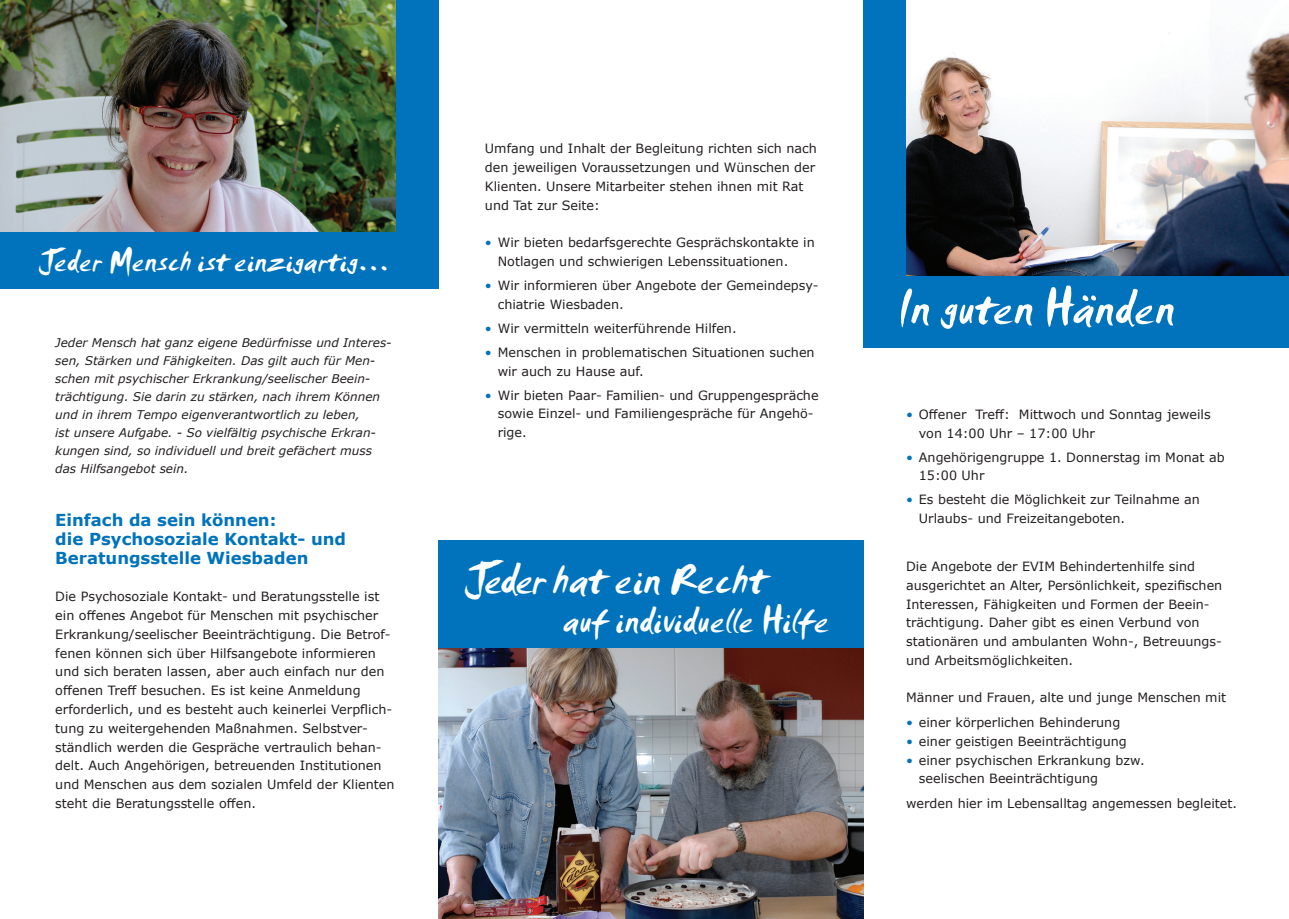
<style>
.page{position:relative;width:1289px;height:919px;background:#fff}
.page>*{position:absolute;margin:0;border:0;box-sizing:border-box;transform-origin:0 0}
.t1{font:51px "Smudger Let Plain";color:#fff}
.t2{font:45px "Smudger Let Plain";color:#fff}
.t3{font:37.5px "Smudger Let Plain";color:#fff}
.t4{font:31.5px "Smudger Let Plain";color:#fff}
.t5{font:700 16.5px/18.8px "Verdana";color:#0073bc}
.t6{font:12.75px/18.8px "Verdana";color:#231f20}
.t7{font:italic 12px/18px "Verdana";color:#231f20}
.s1{color:#0073bc}
</style>
<div class="page">
<div style="left:863px;top:0;width:425px;height:348px;background:#0073bc"></div>
<div style="left:438px;top:540px;width:425px;height:378px;background:#0073bc"></div>
<div style="left:0;top:0;width:438px;height:289px;background:#0073bc"></div>
<img style="left:0;top:0;width:395px;height:232px">
<img style="left:906px;top:0;width:382px;height:276px">
<img style="left:438px;top:648px;width:425px;height:270px">
<h3 class="t4" style="left:38px;top:242px;width:352px">Jeder Mensch ist einzigartig…</h3>
<p class="t7" style="left:55px;top:333px;width:338px">Jeder Mensch hat ganz eigene Bedürfnisse und Interes&shy;sen, Stärken und Fähigkeiten. Das gilt auch für Men&shy;schen mit psychischer Erkrankung/seelischer Beein&shy;trächtigung. Sie darin zu stärken, nach ihrem Können und in ihrem Tempo eigenverantwortlich zu leben,<br>ist unsere Aufgabe. - So vielfältig psychische Erkran&shy;kungen sind, so individuell und breit gefächert muss das Hilfsangebot sein.</p>
<p class="t5" style="left:55px;top:510px;width:292px">Einfach da sein können:<br>die Psychosoziale Kontakt- und<br>Beratungsstelle Wiesbaden</p>
<p class="t6" style="left:55px;top:587px;width:341px">Die Psychosoziale Kontakt- und Beratungsstelle ist ein offenes Angebot für Menschen mit psychischer Erkrankung/seelischer Beeinträchtigung. Die Betrof&shy;fenen können sich über Hilfsangebote informieren und sich beraten lassen, aber auch einfach nur den offenen Treff besuchen. Es ist keine Anmeldung erforderlich, und es besteht auch keinerlei Verpflich&shy;tung zu weitergehenden Maßnahmen. Selbstver&shy;ständlich werden die Gespräche vertraulich behan&shy;delt. Auch Angehörigen, betreuenden Institutionen und Menschen aus dem sozialen Umfeld der Klienten steht die Beratungsstelle offen.</p>
<p class="t6" style="left:485px;top:139px;width:333px">Umfang und Inhalt der Begleitung richten sich nach den jeweiligen Voraussetzungen und Wünschen der Klienten. Unsere Mitarbeiter stehen ihnen mit Rat und Tat zur Seite:</p>
<p class="t6" style="left:497px;top:233px;width:318px;text-indent:-13px"><span class="s1">•</span> Wir bieten bedarfsgerechte Gesprächskontakte in<br>Notlagen und schwierigen Lebenssituationen.</p>
<p class="t6" style="left:497px;top:276px;width:322px;text-indent:-13px"><span class="s1">•</span> Wir informieren über Angebote der Gemeindepsy&shy;chiatrie Wiesbaden.</p>
<p class="t6" style="left:485px;top:318px;width:253px"><span class="s1">•</span> Wir vermitteln weiterführende Hilfen.</p>
<p class="t6" style="left:497px;top:342px;width:318px;text-indent:-13px"><span class="s1">•</span> Menschen in problematischen Situationen suchen wir auch zu Hause auf.</p>
<p class="t6" style="left:497px;top:385px;width:322px;text-indent:-13px"><span class="s1">•</span> Wir bieten Paar- Familien- und Gruppengespräche sowie Einzel- und Familiengespräche für Angehö&shy;rige.</p>
<h2 class="t2" style="left:463px;top:552px;width:304px">Jeder hat ein Recht</h2>
<h3 class="t3" style="left:563px;top:598px;width:267px">auf individuelle Hilfe</h3>
<h1 class="t1" style="left:897px;top:277px;width:278px">In guten Händen</h1>
<p class="t6" style="left:918px;top:404px;width:293px;text-indent:-13px"><span class="s1">•</span> Offener Treff: Mittwoch und Sonntag jeweils von 14:00 Uhr – 17:00 Uhr</p>
<p class="t6" style="left:918px;top:447px;width:307px;text-indent:-13px"><span class="s1">•</span> Angehörigengruppe 1. Donnerstag im Monat ab<br>15:00 Uhr</p>
<p class="t6" style="left:918px;top:490px;width:283px;text-indent:-13px"><span class="s1">•</span> Es besteht die Möglichkeit zur Teilnahme an<br>Urlaubs- und Freizeitangeboten.</p>
<p class="t6" style="left:906px;top:556px;width:318px">Die Angebote der EVIM Behindertenhilfe sind ausgerichtet an Alter, Persönlichkeit, spezifischen Interessen, Fähigkeiten und Formen der Beein&shy;trächtigung. Daher gibt es einen Verbund von stationären und ambulanten Wohn-, Betreuungs&shy;und Arbeitsmöglichkeiten.</p>
<p class="t6" style="left:906px;top:688px;width:321px">Männer und Frauen, alte und junge Menschen mit</p>
<p class="t6" style="left:906px;top:713px;width:216px"><span class="s1">•</span> einer körperlichen Behinderung</p>
<p class="t6" style="left:906px;top:731px;width:222px"><span class="s1">•</span> einer geistigen Beeinträchtigung</p>
<p class="t6" style="left:918px;top:750px;width:227px;text-indent:-13px"><span class="s1">•</span> einer psychischen Erkrankung bzw. seelischen Beeinträchtigung</p>
<p class="t6" style="left:906px;top:794px;width:332px">werden hier im Lebensalltag angemessen begleitet.</p>
</div>
